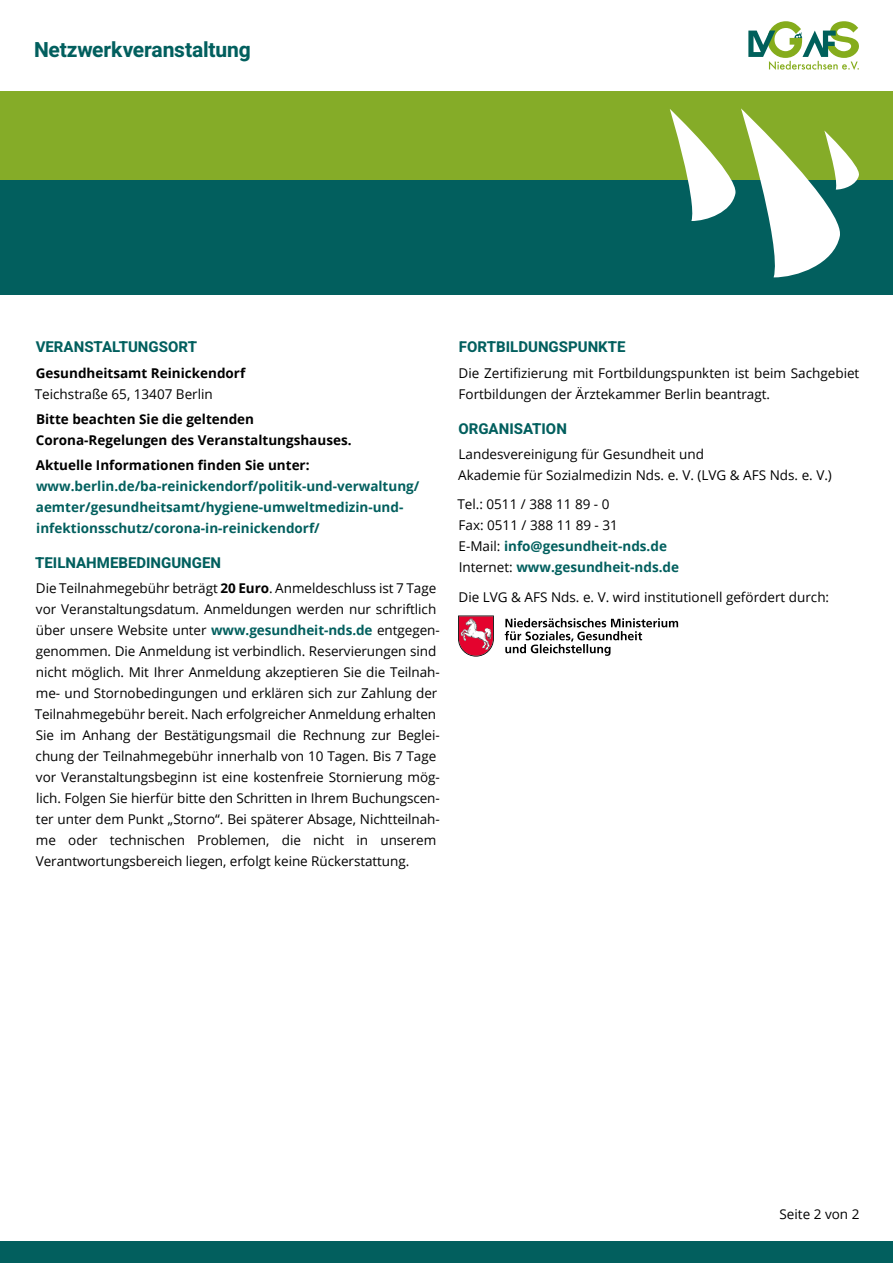
<style>
.page{position:relative;width:893px;height:1263px;background:#fff}
.page>*{position:absolute;margin:0;border:0;box-sizing:border-box;transform-origin:0 0}
.t1{font:700 21px "Heebo";letter-spacing:-.005em;color:#025f5e}
.t2{font:700 15px "Heebo";color:#025f5e}
.t3{font:13.5px/21px "Open Sans";letter-spacing:-.005em;color:#000}
.t4{font:700 13.5px/21px "Open Sans";color:#025f5e}
.t5{font:700 13.5px/21px "Open Sans";color:#000}
.s1{font-weight:700}
.s2{font-weight:700;color:#025f5e}
</style>
<div class="page">
<svg style="left:748px;top:21px;width:111px;height:49px"></svg>
<div style="left:0;top:1242px;width:893px;height:21px;background:#025f5e"></div>
<div style="left:0;top:91px;width:893px;height:98px;background:#85ac28"></div>
<div style="left:0;top:180px;width:893px;height:115px;background:#025f5e"></div>
<svg style="left:670px;top:108px;width:189px;height:169px"></svg>
<svg style="left:458px;top:615px;width:36px;height:42px"></svg>
<svg style="left:505px;top:618px;width:173px;height:38px"></svg>
<h1 class="t1" style="left:34px;top:35px;width:218px">Netzwerkveranstaltung</h1>
<p class="t2" style="left:36px;top:337px;width:163px">VERANSTALTUNGSORT</p>
<p class="t5" style="left:36px;top:362px;width:211px">Gesundheitsamt Reinickendorf</p>
<p class="t3" style="left:35px;top:383px;width:180px">Teichstraße 65, 13407 Berlin</p>
<p class="t5" style="left:36px;top:408px;width:317px">Bitte beachten Sie die geltenden<br>Corona-Regelungen des Veranstaltungshauses.</p>
<p class="t5" style="left:36px;top:454px;width:275px">Aktuelle Informationen finden Sie unter:</p>
<p class="t4" style="left:36px;top:475px;width:385px">www.berlin.de/ba-reinickendorf/politik-und-verwaltung/ aemter/gesundheitsamt/hygiene-umweltmedizin-und&shy;infektionsschutz/corona-in-reinickendorf/</p>
<p class="t2" style="left:35px;top:552px;width:187px">TEILNAHMEBEDINGUNGEN</p>
<p class="t3" style="left:35px;top:578px;width:407px">Die Teilnahmegebühr beträgt <span class="s1">20 Euro</span>. Anmeldeschluss ist 7 Tage vor Veranstaltungsdatum. Anmeldungen werden nur schriftlich über unsere Website unter <span class="s2">www.gesundheit-nds.de</span> entgegen&shy;genommen. Die Anmeldung ist verbindlich. Reservierungen sind nicht möglich. Mit Ihrer Anmeldung akzeptieren Sie die Teilnah&shy;me- und Stornobedingungen und erklären sich zur Zahlung der Teilnahmegebühr bereit. Nach erfolgreicher Anmeldung erhalten Sie im Anhang der Bestätigungsmail die Rechnung zur Beglei&shy;chung der Teilnahmegebühr innerhalb von 10 Tagen. Bis 7 Tage vor Veranstaltungsbeginn ist eine kostenfreie Stornierung mög&shy;lich. Folgen Sie hierfür bitte den Schritten in Ihrem Buchungscen&shy;ter unter dem Punkt „Storno“. Bei späterer Absage, Nichtteilnah&shy;me oder technischen Problemen, die nicht in unserem Verantwortungsbereich liegen, erfolgt keine Rückerstattung.</p>
<p class="t2" style="left:459px;top:337px;width:168px">FORTBILDUNGSPUNKTE</p>
<p class="t3" style="left:459px;top:362px;width:402px">Die Zertifizierung mit Fortbildungspunkten ist beim Sachgebiet<br>Fortbildungen der Ärztekammer Berlin beantragt.</p>
<p class="t2" style="left:458px;top:418px;width:110px">ORGANISATION</p>
<p class="t3" style="left:458px;top:443px;width:375px">Landesvereinigung für Gesundheit und<br>Akademie für Sozialmedizin Nds. e. V. (LVG &amp; AFS Nds. e. V.)</p>
<p class="t3" style="left:457px;top:494px;width:223px">Tel.: 0511 / 388 11 89 - 0<br>Fax: 0511 / 388 11 89 - 31<br>E-Mail: <span class="s2">info@gesundheit-nds.de<br></span>Internet: <span class="s2">www.gesundheit-nds.de</span></p>
<p class="t3" style="left:459px;top:586px;width:372px">Die LVG &amp; AFS Nds. e. V. wird institutionell gefördert durch:</p>
<p class="t3" style="left:779px;top:1203px;width:81px">Seite 2 von 2</p>
</div>
